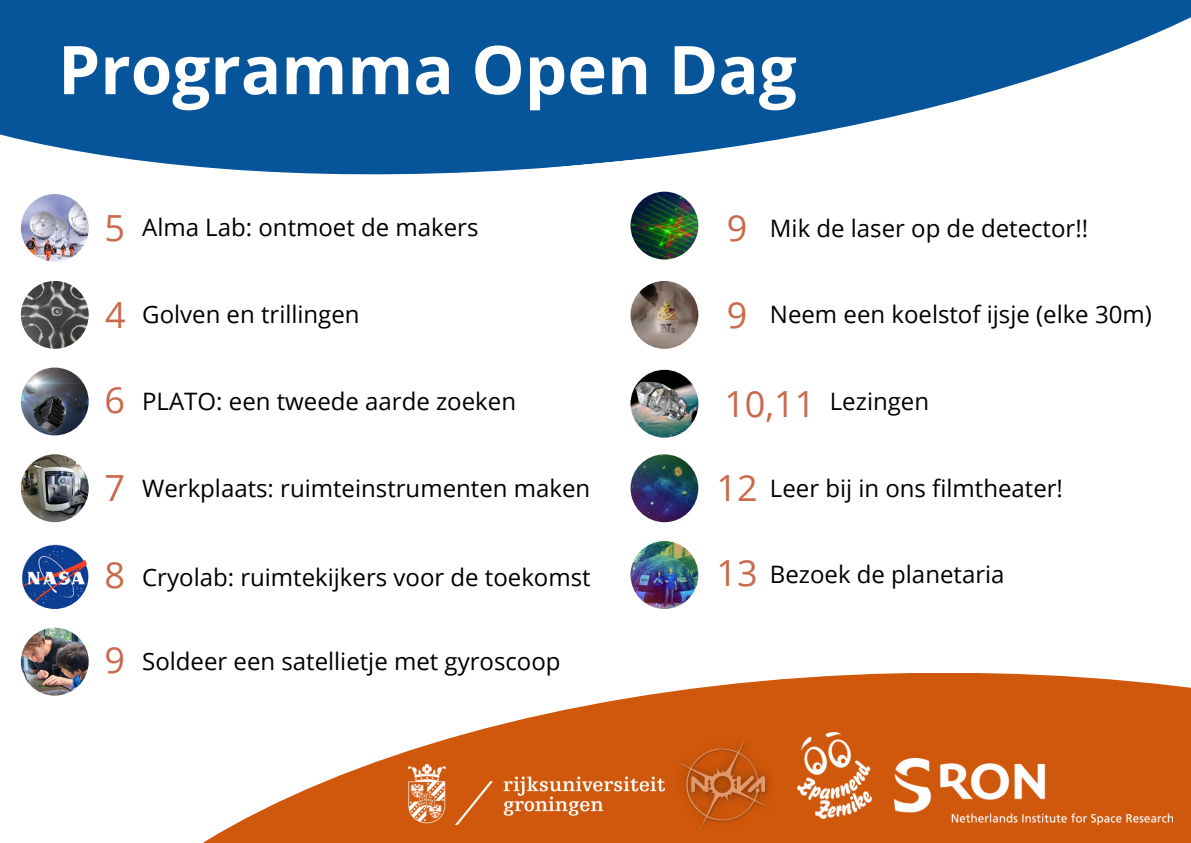
<style>
.page{position:relative;width:1191px;height:843px;background:#fff}
.page>*{position:absolute;margin:0;border:0;box-sizing:border-box;transform-origin:0 0}
.t1{font:700 67.1px "Open Sans";color:#fff}
.t2{font:36px "Open Sans";color:#ca694b}
.t3{font:24px "Open Sans";color:#000}
</style>
<div class="page">
<svg style="left:0;top:0;width:1190px;height:205px;fill:#06549a"></svg>
<svg style="left:22px;top:672px;width:1168px;height:170px;fill:#d0580c"></svg>
<img style="left:894px;top:758px;width:278px;height:66px">
<img style="left:21px;top:194px;width:68px;height:68px;border-radius:50%">
<img style="left:21px;top:367px;width:68px;height:68px;border-radius:50%">
<img style="left:21px;top:281px;width:68px;height:67px;border-radius:50%">
<img style="left:21px;top:454px;width:68px;height:68px;border-radius:50%">
<img style="left:21px;top:541px;width:68px;height:67px;border-radius:50%">
<img style="left:21px;top:627px;width:68px;height:68px;border-radius:50%">
<img style="left:630px;top:191px;width:68px;height:68px;border-radius:50%">
<img style="left:630px;top:281px;width:68px;height:67px;border-radius:50%">
<img style="left:630px;top:369px;width:68px;height:68px;border-radius:50%">
<img style="left:630px;top:454px;width:68px;height:68px;border-radius:50%">
<img style="left:630px;top:541px;width:68px;height:67px;border-radius:50%">
<img style="left:797px;top:732px;width:74px;height:86px">
<img style="left:664px;top:738px;width:119px;height:96px">
<img style="left:409px;top:764px;width:255px;height:60px">
<p class="t1" style="left:58px;top:22px;width:740px">Programma Open Dag</p>
<p class="t2" style="left:105px;top:202px;width:22px">5</p>
<p class="t3" style="left:142px;top:210px;width:338px">Alma Lab: ontmoet de makers</p>
<p class="t2" style="left:726px;top:202px;width:22px">9</p>
<p class="t3" style="left:769px;top:211px;width:320px">Mik de laser op de detector!!</p>
<p class="t2" style="left:105px;top:289px;width:22px">4</p>
<p class="t3" style="left:142px;top:297px;width:219px">Golven en trillingen</p>
<p class="t2" style="left:726px;top:289px;width:22px">9</p>
<p class="t3" style="left:769px;top:297px;width:383px">Neem een koelstof ijsje (elke 30m)</p>
<p class="t2" style="left:105px;top:374px;width:22px">6</p>
<h2 class="t3" style="left:142px;top:384px;width:375px">PLATO: een tweede aarde zoeken</h2>
<p class="t2" style="left:724px;top:378px;width:93px">10,11</p>
<p class="t3" style="left:829px;top:384px;width:101px">Lezingen</p>
<p class="t2" style="left:105px;top:463px;width:22px">7</p>
<p class="t3" style="left:142px;top:470px;width:449px">Werkplaats: ruimteinstrumenten maken</p>
<p class="t2" style="left:716px;top:463px;width:43px">12</p>
<p class="t3" style="left:769px;top:470px;width:294px">Leer bij in ons filmtheater!</p>
<p class="t2" style="left:105px;top:549px;width:22px">8</p>
<p class="t3" style="left:142px;top:559px;width:450px">Cryolab: ruimtekijkers voor de toekomst</p>
<p class="t2" style="left:716px;top:547px;width:43px">13</p>
<p class="t3" style="left:769px;top:557px;width:236px">Bezoek de planetaria</p>
<p class="t2" style="left:105px;top:634px;width:22px">9</p>
<p class="t3" style="left:142px;top:644px;width:420px">Soldeer een satellietje met gyroscoop</p>
</div>
